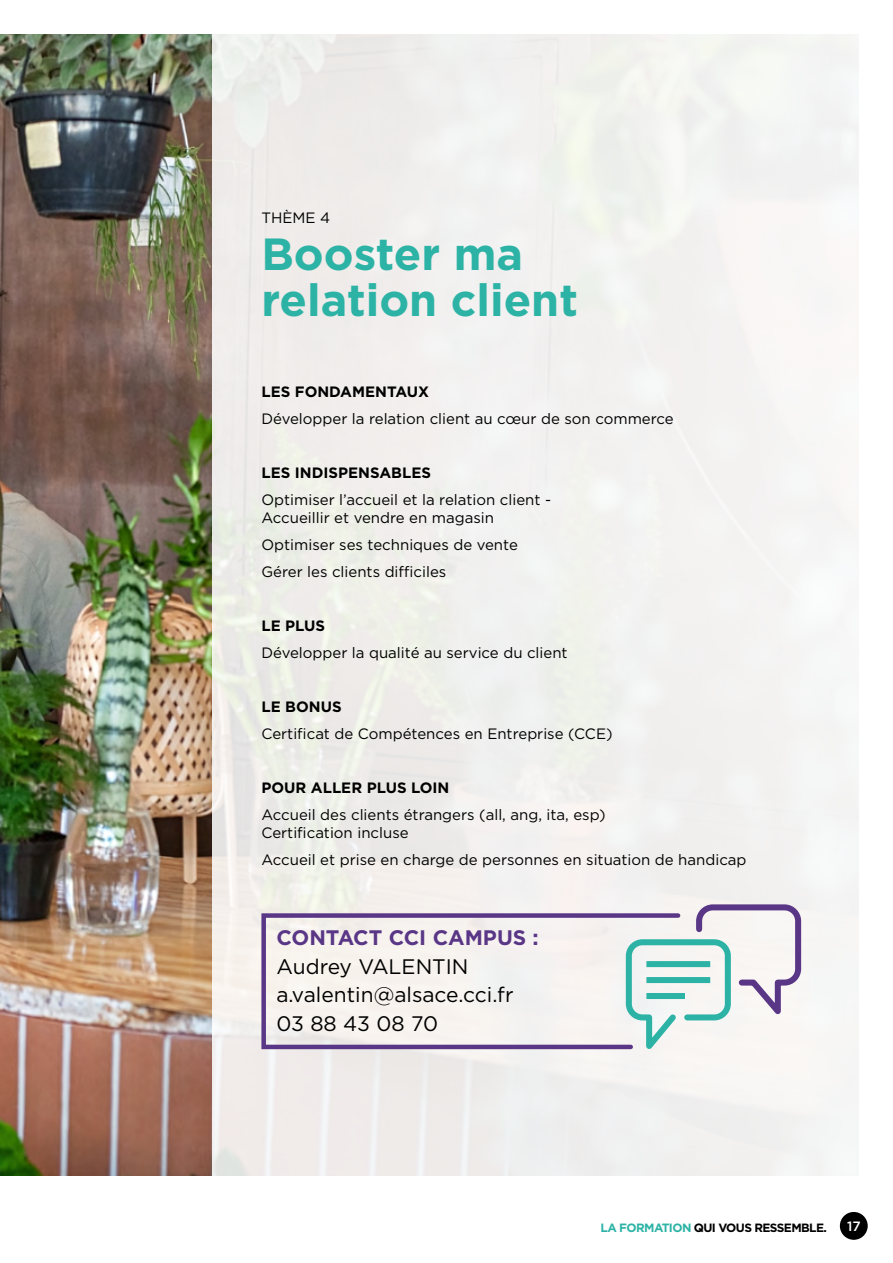
<style>
.page{position:relative;width:893px;height:1263px;background:#fff}
.page>*{position:absolute;margin:0;border:0;box-sizing:border-box;transform-origin:0 0}
.t1{font:700 45px/46.5px "Gotham";color:#2cb3a5}
.t2{font:21px/28.5px "Gotham";color:#000}
.t3{font:700 21px "Gotham";color:#593686}
.t4{font:15px/18px "Gotham";color:#000}
.t5{font:700 15px "Gotham";color:#000}
.t6{font:500 13.5px "Gotham";color:#fff}
.t7{font:700 12px "Gotham";letter-spacing:-.05em;color:#000}
.s1{color:#2cb3a5}
</style>
<div class="page">
<img style="left:0;top:34px;width:213px;height:1142px">
<div style="left:213px;top:21px;width:678px;height:1180px;background:linear-gradient(to right,#edebe8,#f8f8f8)"></div>
<div style="left:840px;top:1212px;width:28px;height:28px;background:#000;border-radius:50%"></div>
<svg style="left:259px;top:911px;width:364px;height:140px"></svg>
<svg style="left:623px;top:901px;width:181px;height:162px"></svg>
<div style="left:646px;top:961px;width:64px;height:6px;background:#2cb3a5"></div>
<div style="left:646px;top:977px;width:64px;height:6px;background:#2cb3a5"></div>
<div style="left:646px;top:993px;width:39px;height:6px;background:#2cb3a5"></div>
<p class="t4" style="left:261px;top:209px;width:70px">THÈME 4</p>
<h1 class="t1" style="left:261px;top:230px;width:318px">Booster ma relation client</h1>
<p class="t5" style="left:261px;top:382px;width:169px">LES FONDAMENTAUX</p>
<p class="t4" style="left:261px;top:410px;width:414px">Développer la relation client au cœur de son commerce</p>
<p class="t5" style="left:261px;top:463px;width:171px">LES INDISPENSABLES</p>
<p class="t4" style="left:261px;top:491px;width:291px">Optimiser l’accueil et la relation client -<br>Accueillir et vendre en magasin</p>
<p class="t4" style="left:261px;top:531px;width:258px;line-height:27px">Optimiser ses techniques de vente<br>Gérer les clients difficiles</p>
<p class="t5" style="left:261px;top:616px;width:65px">LE PLUS</p>
<p class="t4" style="left:261px;top:644px;width:308px">Développer la qualité au service du client</p>
<p class="t5" style="left:261px;top:697px;width:82px">LE BONUS</p>
<p class="t4" style="left:261px;top:725px;width:353px">Certificat de Compétences en Entreprise (CCE)</p>
<p class="t5" style="left:261px;top:778px;width:190px">POUR ALLER PLUS LOIN</p>
<p class="t4" style="left:261px;top:806px;width:346px">Accueil des clients étrangers (all, ang, ita, esp)<br>Certification incluse</p>
<p class="t4" style="left:261px;top:851px;width:487px">Accueil et prise en charge de personnes en situation de handicap</p>
<h2 class="t3" style="left:276px;top:924px;width:264px">CONTACT CCI CAMPUS :</h2>
<h2 class="t2" style="left:276px;top:952px;width:239px">Audrey VALENTIN a.valentin@alsace.cci.fr<br>03 88 43 08 70</h2>
<p class="t7" style="left:600px;top:1219px;width:228px"><span class="s1">LA FORMATION</span> QUI VOUS RESSEMBLE.</p>
<p class="t6" style="left:847px;top:1218px;width:15px">17</p>
</div>
